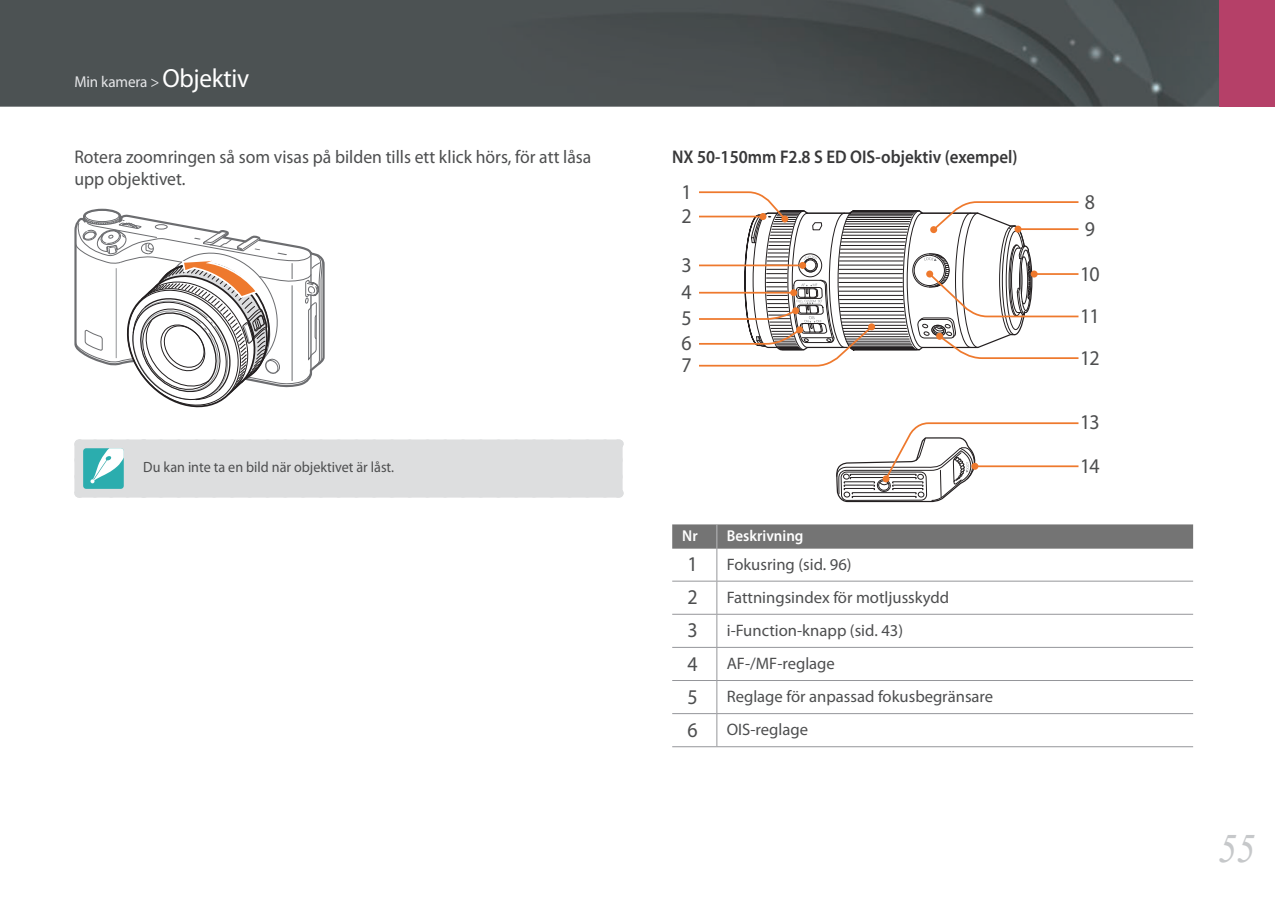
<style>
.page{position:relative;width:1275px;height:903px;background:#fff}
.page>*{position:absolute;margin:0;border:0;box-sizing:border-box;transform-origin:0 0}
.t1{font:italic 40.25px "Times New Roman";color:#c6c8ca;scale:.95 1}
.t2{font:21px/25.6px "Myriad Pro";letter-spacing:-.05em;color:#4d4e4f;text-align:justify;scale:.95 1}
.t3{font:18.38px/22.8px "Myriad Pro";color:#4d4e4f;scale:.96 1}
.t4{font:600 18.38px "Myriad Pro";color:#383839;scale:.92 1}
.t5{font:16.62px "Myriad Pro";color:#4d4e4f}
.t6{font:15.75px "Myriad Pro";letter-spacing:-.01em;color:#e6e7e9;scale:.96 1}
.t7{font:600 15.75px "Myriad Pro";color:#fff;scale:.95 1}
.t8{font:14.88px "Myriad Pro";color:#4d4e4f;scale:.95 1}
.s1{font-size:26.25px;color:#fff}
</style>
<div class="page">
<img style="left:0;top:0;width:1220px;height:107px">
<div style="left:1220px;top:0;width:55px;height:107px;background:#b54068"></div>
<svg style="left:74px;top:209px;width:251px;height:199px"></svg>
<svg style="left:74px;top:439px;width:549px;height:59px;background:#d7ddde"></svg>
<svg style="left:836px;top:422px;width:243px;height:81px"></svg>
<div style="left:882px;top:475px;width:7px;height:7px;background:#ee792d;border-radius:50%"></div>
<svg style="left:699px;top:191px;width:380px;height:176px"></svg>
<div style="left:926px;top:270px;width:7px;height:7px;background:#ee792d;border-radius:50%"></div>
<hr style="left:717px;top:581px;width:476px;height:1px;background:#95969a">
<hr style="left:717px;top:614px;width:476px;height:1px;background:#95969a">
<hr style="left:716px;top:615px;width:1px;height:32px;background:#95969a">
<hr style="left:672px;top:647px;width:45px;height:1px;background:#95969a">
<hr style="left:717px;top:647px;width:476px;height:1px;background:#95969a">
<hr style="left:716px;top:648px;width:1px;height:32px;background:#95969a">
<hr style="left:672px;top:680px;width:45px;height:1px;background:#95969a">
<hr style="left:717px;top:680px;width:476px;height:1px;background:#95969a">
<hr style="left:716px;top:681px;width:1px;height:32px;background:#95969a">
<hr style="left:672px;top:713px;width:45px;height:1px;background:#95969a">
<hr style="left:717px;top:713px;width:476px;height:1px;background:#95969a">
<hr style="left:716px;top:714px;width:1px;height:32px;background:#95969a">
<hr style="left:672px;top:746px;width:45px;height:1px;background:#95969a">
<hr style="left:717px;top:746px;width:476px;height:1px;background:#95969a">
<svg style="left:672px;top:524px;width:521px;height:25px;background:#787878"></svg>
<hr style="left:716px;top:549px;width:1px;height:32px;background:#95969a">
<hr style="left:672px;top:581px;width:45px;height:1px;background:#95969a">
<hr style="left:716px;top:581px;width:1px;height:33px;background:#95969a">
<hr style="left:672px;top:614px;width:45px;height:1px;background:#95969a">
<p class="t6" style="left:74px;top:75px;width:184px">Min kamera &gt; <span class="s1">Objektiv</span></p>
<p class="t3" style="left:74px;top:147px;width:540px">Rotera zoomringen så som visas på bilden tills ett klick hörs, för att låsa upp objektivet.</p>
<p class="t8" style="left:143px;top:461px;width:266px">Du kan inte ta en bild när objektivet är låst.</p>
<p class="t4" style="left:672px;top:150px;width:377px">NX 50-150mm F2.8 S ED OIS-objektiv (exempel)</p>
<p class="t2" style="left:681px;top:181px;width:12px">1</p>
<p class="t2" style="left:681px;top:206px;width:12px">2</p>
<p class="t2" style="left:681px;top:255px;width:12px">3</p>
<p class="t2" style="left:681px;top:282px;width:12px">4<br>5<br>6</p>
<p class="t2" style="left:681px;top:355px;width:12px">7</p>
<p class="t7" style="left:682px;top:530px;width:18px">Nr</p>
<p class="t7" style="left:727px;top:530px;width:82px">Beskrivning</p>
<p class="t2" style="left:687px;top:554px;width:12px">1</p>
<p class="t5" style="left:727px;top:558px;width:126px">Fokusring (sid. 96)</p>
<p class="t2" style="left:687px;top:587px;width:12px">2</p>
<p class="t5" style="left:727px;top:591px;width:224px">Fattningsindex för motljusskydd</p>
<p class="t2" style="left:687px;top:620px;width:12px">3</p>
<p class="t5" style="left:727px;top:624px;width:178px">i-Function-knapp (sid. 43)</p>
<p class="t2" style="left:687px;top:653px;width:12px">4</p>
<p class="t5" style="left:727px;top:657px;width:110px">AF-/MF-reglage</p>
<p class="t2" style="left:687px;top:686px;width:12px">5</p>
<p class="t5" style="left:727px;top:690px;width:268px">Reglage för anpassad fokusbegränsare</p>
<p class="t2" style="left:687px;top:720px;width:12px">6</p>
<p class="t5" style="left:727px;top:723px;width:83px">OIS-reglage</p>
<p class="t2" style="left:1085px;top:192px;width:12px">8</p>
<p class="t2" style="left:1085px;top:219px;width:12px">9</p>
<p class="t2" style="left:1080px;top:264px;width:22px">10</p>
<p class="t2" style="left:1080px;top:306px;width:22px">11</p>
<p class="t2" style="left:1080px;top:348px;width:22px">12</p>
<p class="t2" style="left:1080px;top:412px;width:22px">13</p>
<p class="t2" style="left:1080px;top:455px;width:22px">14</p>
<h1 class="t1" style="left:1218px;top:826px;width:41px">55</h1>
</div>
